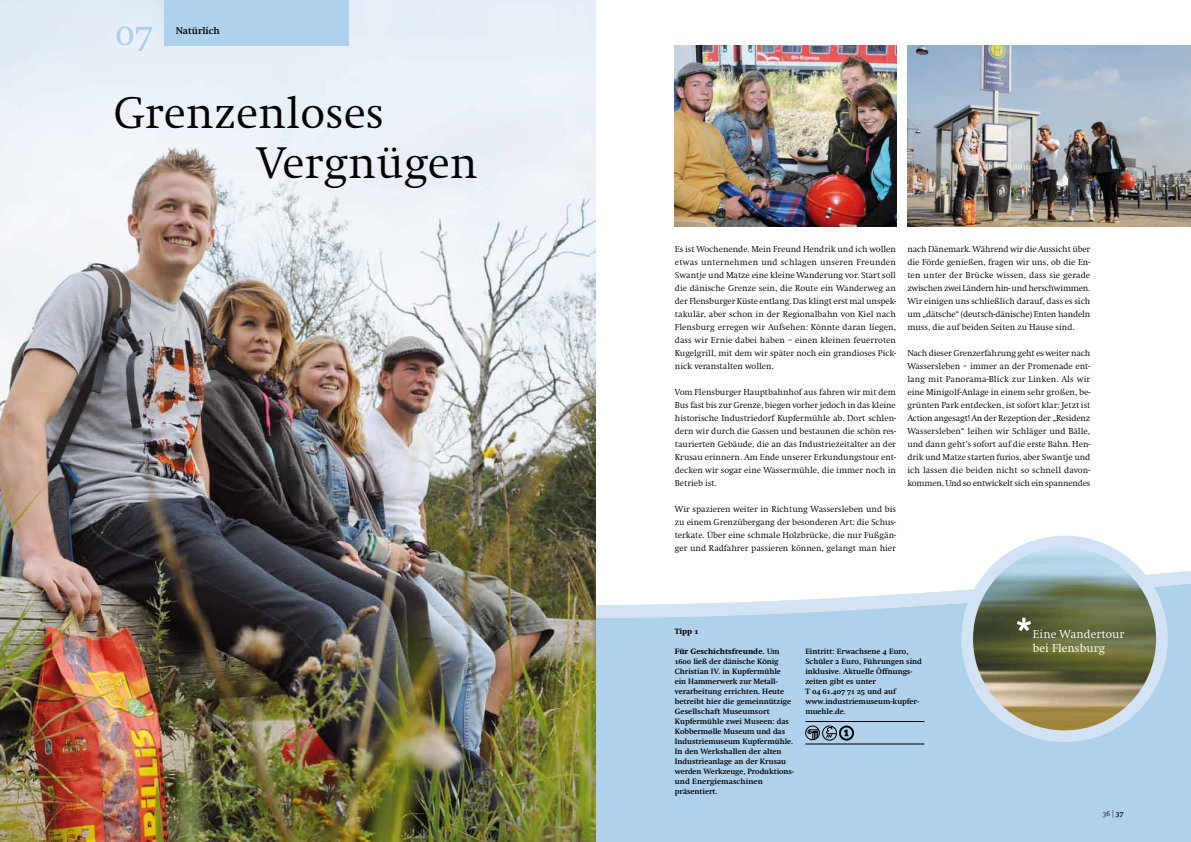
<style>
.page{position:relative;width:1191px;height:842px;background:#fff}
.page>*{position:absolute;margin:0;border:0;box-sizing:border-box;transform-origin:0 0}
.t1{font:300 46px/50px "Swift";color:#000}
.t2{font:36px "Swift Regular SC";color:#b0d1eb}
.t3{font:300 12px/14px "Swift";letter-spacing:.005em;color:#fff}
.t4{font:700 9.5px "Swift";color:#000}
.t5{font:300 9px/13px "Swift";letter-spacing:-.005em;color:#000;text-align:justify}
.t6{font:700 7.5px/10px "Swift";color:#000}
.t7{font:7.5px "Swift Bold SC";color:#000}
.t8{font:7.5px "Swift Light Italic SC";color:#000}
.t9{font:800 7.5px "Swift";color:#000}
.s1{font-family:"Swift Extra Bold SC";font-weight:400}
.s2{font-weight:800}
.s3{font-family:"Swift Bold SC";font-weight:400}
.s4{font-family:"Swift";font-weight:700}
.s5{font-family:"Swift Bold Italic SC"}
</style>
<div class="page">
<div style="left:595px;top:618px;width:596px;height:224px;background:#b0d1eb"></div>
<svg style="left:595px;top:570px;width:596px;height:48px"></svg>
<img style="left:0;top:0;width:595px;height:842px">
<img style="left:967px;top:543px;width:195px;height:193px">
<div style="left:961px;top:536px;width:206px;height:206px;border:12px solid #d2e3f3;border-radius:50%"></div>
<div style="left:164px;top:0;width:185px;height:45px;background:#b0d1eb"></div>
<img style="left:907px;top:45px;width:284px;height:181px">
<img style="left:675px;top:45px;width:221px;height:181px">
<div style="left:105px;top:15px;width:59px;height:48px;background:#e5eef8"></div>
<hr style="left:805px;top:721px;width:119px;height:1px;background:#000">
<hr style="left:805px;top:744px;width:119px;height:1px;background:#000">
<svg style="left:805px;top:726px;width:49px;height:14px"></svg>
<svg style="left:1016px;top:618px;width:15px;height:13px"></svg>
<h2 class="t2" style="left:115px;top:12px;width:40px">07</h2>
<p class="t4" style="left:176px;top:25px;width:46px">Natürlich</p>
<h1 class="t1" style="left:257px;top:89px;width:222px;text-indent:-144px">Grenzenloses<br>Vergnügen</h1>
<p class="t5" style="left:675px;top:242px;width:223px">Es ist Wochenende. Mein Freund Hendrik und ich wollen etwas unternehmen und schlagen unseren Freunden Swantje und Matze eine kleine Wanderung vor. Start soll die dänische Grenze sein, die Route ein Wanderweg an der Flensburger Küste entlang. Das klingt erst mal unspek&shy;takulär, aber schon in der Regionalbahn von Kiel nach Flensburg erregen wir Aufsehen: Könnte daran liegen, dass wir Ernie dabei haben – einen kleinen feuerroten Kugelgrill, mit dem wir später noch ein grandioses Pick&shy;nick veranstalten wollen.</p>
<p class="t5" style="left:675px;top:385px;width:223px">Vom Flensburger Hauptbahnhof aus fahren wir mit dem Bus fast bis zur Grenze, biegen vorher jedoch in das kleine historische Industriedorf Kupfermühle ab. Dort schlen&shy;dern wir durch die Gassen und bestaunen die schön res&shy;taurierten Gebäude, die an das Industriezeitalter an der Krusau erinnern. Am Ende unserer Erkundungstour ent&shy;decken wir sogar eine Wassermühle, die immer noch in Betrieb ist.</p>
<p class="t5" style="left:675px;top:502px;width:223px">Wir spazieren weiter in Richtung Wassersleben und bis zu einem Grenzübergang der besonderen Art: die Schus&shy;terkate. Über eine schmale Holzbrücke, die nur Fußgän&shy;ger und Radfahrer passieren können, gelangt man hier</p>
<p class="t5" style="left:907px;top:242px;width:184px">nach Dänemark. Während wir die Aussicht über die Förde genießen, fragen wir uns, ob die En&shy;ten unter der Brücke wissen, dass sie gerade zwischen zwei Ländern hin- und herschwimmen.<br>Wir einigen uns schließlich darauf, dass es sich um „dätsche“ (deutsch-dänische) Enten handeln muss, die auf beiden Seiten zu Hause sind.</p>
<p class="t5" style="left:907px;top:346px;width:184px">Nach dieser Grenzerfahrung geht es weiter nach Wassersleben – immer an der Promenade ent&shy;lang mit Panorama-Blick zur Linken. Als wir eine Minigolf-Anlage in einem sehr großen, be&shy;grünten Park entdecken, ist sofort klar: Jetzt ist Action angesagt! An der Rezeption der „Residenz Wassersleben“ leihen wir Schläger und Bälle, und dann geht’s sofort auf die erste Bahn. Hen&shy;drik und Matze starten furios, aber Swantje und ich lassen die beiden nicht so schnell davon&shy;kommen. Und so entwickelt sich ein spannendes</p>
<p class="t9" style="left:675px;top:627px;width:25px">Tipp <span class="s1">1</span></p>
<p class="t6" style="left:675px;top:647px;width:120px"><span class="s2">Für Geschichtsfreunde.</span> Um<br><span class="s3">1600</span> ließ der dänische König<br>Christian IV. in Kupfermühle ein Hammerwerk zur Metall&shy;verarbeitung errichten. Heute betreibt hier die gemeinnützige<br>Gesellschaft Museumsort<br>Kupfermühle zwei Museen: das<br>Kobbermølle Museum und das<br>Industriemuseum Kupfermühle.<br>In den Werkshallen der alten<br>Industrieanlage an der Krusau werden Werkzeuge, Produktions&shy;und Energiemaschinen präsentiert.</p>
<p class="t6" style="left:805px;top:647px;width:118px">Eintritt: Erwachsene <span class="s3">4</span> Euro,<br>Schüler <span class="s3">2</span> Euro, Führungen sind inklusive. Aktuelle Öffnungs&shy;zeiten gibt es unter</p>
<p class="t7" style="left:805px;top:687px;width:92px"><span class="s4">T</span> 04 61.407 71 25 <span class="s4">und auf</span></p>
<p class="t6" style="left:805px;top:697px;width:115px">www.industriemuseum-kupfer&shy;muehle.de.</p>
<h3 class="t3" style="left:1032px;top:628px;width:93px">Eine Wandertour bei Flensburg</h3>
<p class="t8" style="left:1102px;top:809px;width:22px">36 | <span class="s5">37</span></p>
</div>
